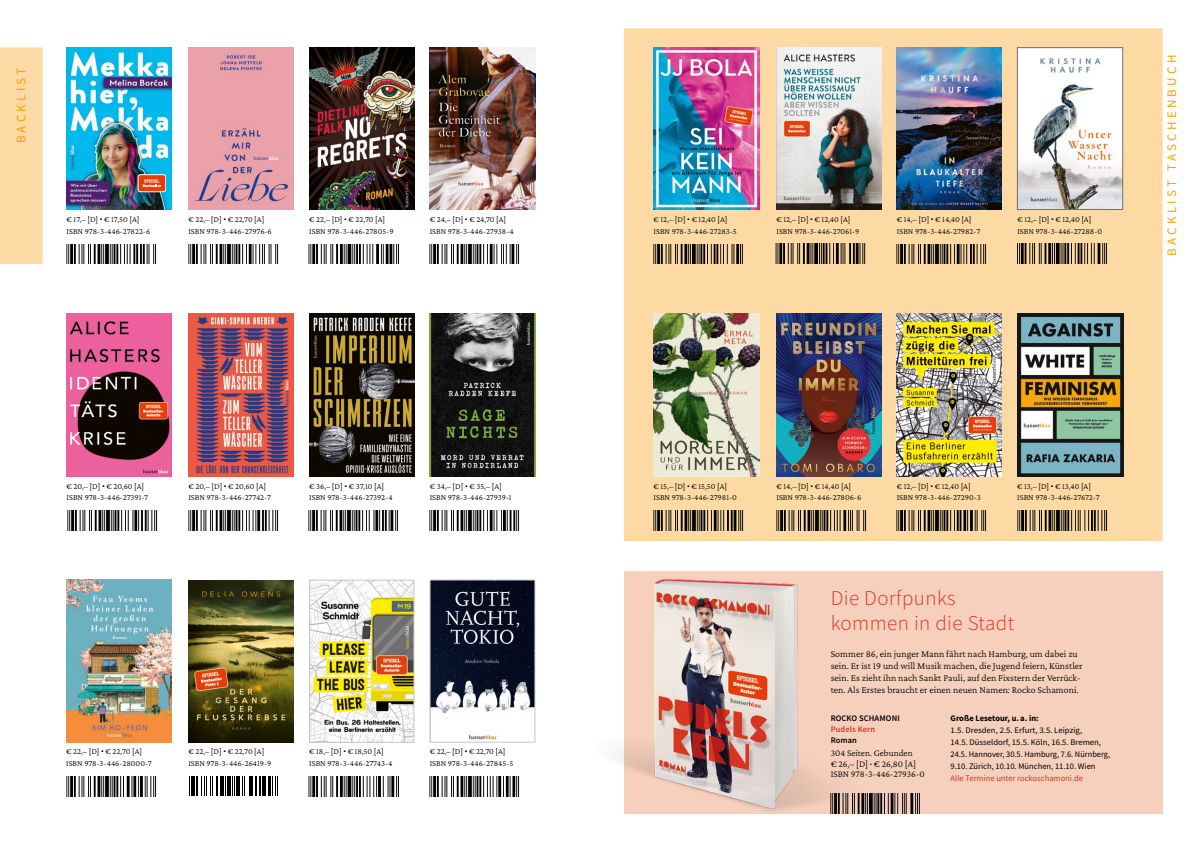
<style>
.page{position:relative;width:1191px;height:842px;background:#fff}
.page>*{position:absolute;margin:0;border:0;box-sizing:border-box;transform-origin:0 0}
.t1{font:300 21px/25px "Source Sans Pro";letter-spacing:.02em;color:#d93622}
.t2{font:13px "Source Sans Pro";letter-spacing:.25em;color:#f7a200}
.t3{font:300 10px/12px "Crimson Pro";color:#000}
.t4{font:300 9.5px/10.5px "Crimson Pro";color:#000}
.t5{font:300 8.5px/11.5px "Crimson Pro";color:#000}
.t6{font:8.5px/12px "Source Sans Pro";color:#000}
.t7{font:8.5px "Source Sans Pro";color:#d93622}
.t8{font:700 8.5px "Source Sans Pro";color:#000}
.t9{font:600 8.5px "Source Sans Pro";letter-spacing:.01em;color:#000}
.t10{font:600 8.5px "Source Sans Pro";letter-spacing:.01em;color:#d93622}
</style>
<div class="page">
<div style="left:0;top:47px;width:43px;height:217px;background:#fddaa3"></div>
<div style="left:624px;top:28px;width:538px;height:513px;background:#fddaa3"></div>
<div style="left:624px;top:571px;width:538px;height:243px;background:#f6cfbd"></div>
<img style="left:616px;top:578px;width:239px;height:233px">
<img style="left:820px;top:794px;width:100px;height:20px">
<img style="left:67px;top:47px;width:104px;height:163px">
<img style="left:66px;top:244px;width:91px;height:20px">
<img style="left:188px;top:510px;width:91px;height:20px">
<img style="left:188px;top:244px;width:91px;height:20px">
<img style="left:308px;top:510px;width:91px;height:20px">
<img style="left:429px;top:776px;width:91px;height:20px">
<img style="left:429px;top:244px;width:91px;height:20px">
<img style="left:429px;top:510px;width:91px;height:20px">
<img style="left:67px;top:510px;width:91px;height:20px">
<img style="left:886px;top:244px;width:102px;height:20px">
<img style="left:887px;top:510px;width:102px;height:20px">
<img style="left:643px;top:510px;width:103px;height:20px">
<img style="left:1007px;top:510px;width:102px;height:20px">
<img style="left:766px;top:510px;width:102px;height:20px">
<img style="left:66px;top:776px;width:91px;height:20px">
<img style="left:311px;top:582px;width:101px;height:159px">
<div style="left:309px;top:580px;width:105px;height:163px;border:1px solid #c5c7c7"></div>
<img style="left:309px;top:47px;width:105px;height:163px">
<img style="left:188px;top:580px;width:105px;height:163px">
<img style="left:308px;top:776px;width:91px;height:20px">
<img style="left:308px;top:244px;width:91px;height:20px">
<svg style="left:189px;top:776px;width:3px;height:20px"></svg>
<hr style="left:192px;top:776px;width:3px;height:20px;background:#000">
<hr style="left:196px;top:776px;width:2px;height:20px;background:#000">
<svg style="left:201px;top:776px;width:12px;height:20px"></svg>
<hr style="left:216px;top:776px;width:2px;height:20px;background:#000">
<hr style="left:220px;top:776px;width:2px;height:20px;background:#000">
<svg style="left:223px;top:776px;width:3px;height:20px"></svg>
<hr style="left:227px;top:776px;width:4px;height:20px;background:#000">
<svg style="left:232px;top:776px;width:3px;height:20px"></svg>
<hr style="left:235px;top:776px;width:2px;height:20px;background:#000">
<hr style="left:238px;top:776px;width:2px;height:20px;background:#000">
<svg style="left:242px;top:776px;width:8px;height:20px"></svg>
<hr style="left:250px;top:776px;width:3px;height:20px;background:#000">
<hr style="left:255px;top:776px;width:2px;height:20px;background:#000">
<hr style="left:259px;top:776px;width:2px;height:20px;background:#000">
<hr style="left:262px;top:776px;width:2px;height:20px;background:#000">
<svg style="left:265px;top:776px;width:1px;height:20px"></svg>
<hr style="left:268px;top:776px;width:3px;height:20px;background:#000">
<svg style="left:272px;top:776px;width:6px;height:20px"></svg>
<img style="left:653px;top:47px;width:106px;height:163px">
<img style="left:643px;top:244px;width:104px;height:20px">
<img style="left:776px;top:47px;width:105px;height:163px">
<img style="left:768px;top:244px;width:102px;height:20px">
<img style="left:1010px;top:243px;width:100px;height:21px">
<img style="left:188px;top:47px;width:105px;height:163px">
<img style="left:430px;top:47px;width:105px;height:163px">
<img style="left:188px;top:314px;width:105px;height:162px">
<img style="left:430px;top:314px;width:105px;height:162px">
<img style="left:67px;top:580px;width:104px;height:163px">
<img style="left:897px;top:47px;width:104px;height:163px">
<img style="left:653px;top:314px;width:106px;height:162px">
<img style="left:67px;top:314px;width:104px;height:162px">
<img style="left:309px;top:314px;width:105px;height:162px">
<img style="left:432px;top:582px;width:101px;height:158px">
<div style="left:430px;top:580px;width:105px;height:162px;border:1px solid #c5c7c7"></div>
<img style="left:776px;top:314px;width:105px;height:162px">
<img style="left:1019px;top:49px;width:101px;height:159px">
<div style="left:1017px;top:47px;width:105px;height:163px;border:1px solid #6f7070"></div>
<img style="left:897px;top:314px;width:104px;height:162px">
<img style="left:1017px;top:314px;width:106px;height:162px">
<div style="left:138px;top:175px;width:28px;height:17px;background:#ea3c05;border-radius:3px"></div>
<div style="left:138px;top:174px;width:28px;height:18px;border:1px solid #fff;border-radius:3px"></div>
<svg style="left:143px;top:179px;width:19px;height:8px"></svg>
<h2 class="t2" style="left:13px;top:143px;width:77px;rotate:-90deg">BACKLIST</h2>
<h2 class="t2" style="left:1163px;top:256px;width:202px;rotate:-90deg">BACKLIST TASCHENBUCH</h2>
<p class="t5" style="left:309px;top:214px;width:86px">€ 22,– [D] <sup>.</sup> € 22,70 [A]<br>ISBN 978-3-446-27805-9</p>
<p class="t5" style="left:430px;top:214px;width:85px">€ 24,– [D] <sup>.</sup> € 24,70 [A]<br>ISBN 978-3-446-27938-4</p>
<p class="t5" style="left:188px;top:214px;width:85px">€ 22,– [D] <sup>.</sup> € 22,70 [A]<br>ISBN 978-3-446-27976-6</p>
<p class="t5" style="left:897px;top:214px;width:85px">€ 14,– [D] <sup>.</sup> € 14,40 [A]<br>ISBN 978-3-446-27982-7</p>
<p class="t5" style="left:67px;top:214px;width:85px">€ 17,– [D] <sup>.</sup> € 17,50 [A]<br>ISBN 978-3-446-27822-6</p>
<p class="t5" style="left:653px;top:214px;width:85px">€ 12,– [D] <sup>.</sup> € 12,40 [A]<br>ISBN 978-3-446-27283-5</p>
<p class="t5" style="left:776px;top:214px;width:84px">€ 12,– [D] <sup>.</sup> € 12,40 [A]<br>ISBN 978-3-446-27061-9</p>
<p class="t5" style="left:1017px;top:214px;width:86px">€ 12,– [D] <sup>.</sup> € 12,40 [A]<br>ISBN 978-3-446-27288-0</p>
<p class="t5" style="left:67px;top:480px;width:83px">€ 20,– [D] <sup>.</sup> € 20,60 [A]<br>ISBN 978-3-446-27391-7</p>
<p class="t5" style="left:188px;top:480px;width:84px">€ 20,– [D] <sup>.</sup> € 20,60 [A]<br>ISBN 978-3-446-27742-7</p>
<p class="t5" style="left:309px;top:480px;width:85px">€ 36,– [D] <sup>.</sup> € 37,10 [A]<br>ISBN 978-3-446-27392-4</p>
<p class="t5" style="left:430px;top:480px;width:83px">€ 34,– [D] <sup>.</sup> € 35,– [A]<br>ISBN 978-3-446-27939-1</p>
<p class="t5" style="left:653px;top:480px;width:85px">€ 15,– [D] <sup>.</sup> € 15,50 [A]<br>ISBN 978-3-446-27981-0</p>
<p class="t5" style="left:1017px;top:480px;width:84px">€ 13,– [D] <sup>.</sup> € 13,40 [A]<br>ISBN 978-3-446-27672-7</p>
<p class="t5" style="left:776px;top:480px;width:86px">€ 14,– [D] <sup>.</sup> € 14,40 [A]<br>ISBN 978-3-446-27806-6</p>
<p class="t5" style="left:896px;top:480px;width:85px">€ 12,– [D] <sup>.</sup> € 12,40 [A]<br>ISBN 978-3-446-27290-3</p>
<h1 class="t1" style="left:830px;top:586px;width:185px">Die Dorfpunks kommen in die Stadt</h1>
<p class="t5" style="left:66px;top:746px;width:87px">€ 22,– [D] <sup>.</sup> € 22,70 [A]<br>ISBN 978-3-446-28000-7</p>
<p class="t5" style="left:309px;top:746px;width:85px">€ 18,– [D] <sup>.</sup> € 18,50 [A]<br>ISBN 978-3-446-27743-4</p>
<p class="t5" style="left:188px;top:746px;width:84px">€ 22,– [D] <sup>.</sup> € 22,70 [A]<br>ISBN 978-3-446-26419-9</p>
<p class="t5" style="left:430px;top:746px;width:85px">€ 22,– [D] <sup>.</sup> € 22,70 [A]<br>ISBN 978-3-446-27845-5</p>
<p class="t3" style="left:830px;top:647px;width:253px">Sommer 86, ein junger Mann fährt nach Hamburg, um dabei zu sein. Er ist 19 und will Musik machen, die Jugend feiern, Künstler sein. Es zieht ihn nach Sankt Pauli, auf den Fixstern der Verrück&shy;ten. Als Erstes braucht er einen neuen Namen: Rocko Schamoni.</p>
<p class="t8" style="left:950px;top:712px;width:90px">Große Lesetour, u.a. in:</p>
<p class="t6" style="left:950px;top:724px;width:161px">1.5. Dresden, 2.5. Erfurt, 3.5. Leipzig,<br>14.5. Düsseldorf, 15.5. Köln, 16.5. Bremen, 24.5. Hannover, 30.5. Hamburg, 7.6. Nürnberg, 9.10. Zürich, 10.10. München, 11.10. Wien</p>
<p class="t7" style="left:950px;top:773px;width:134px">Alle Termine unter rockoschamoni.de</p>
<p class="t9" style="left:830px;top:712px;width:71px">ROCKO SCHAMONI</p>
<p class="t10" style="left:830px;top:723px;width:46px">Pudels Kern</p>
<p class="t9" style="left:830px;top:734px;width:28px">Roman</p>
<p class="t4" style="left:830px;top:748px;width:95px">304 Seiten. Gebunden<br>€ 26,– [D] <sup>.</sup> € 26,80 [A]<br>ISBN 978-3-446-27936-0</p>
</div>
